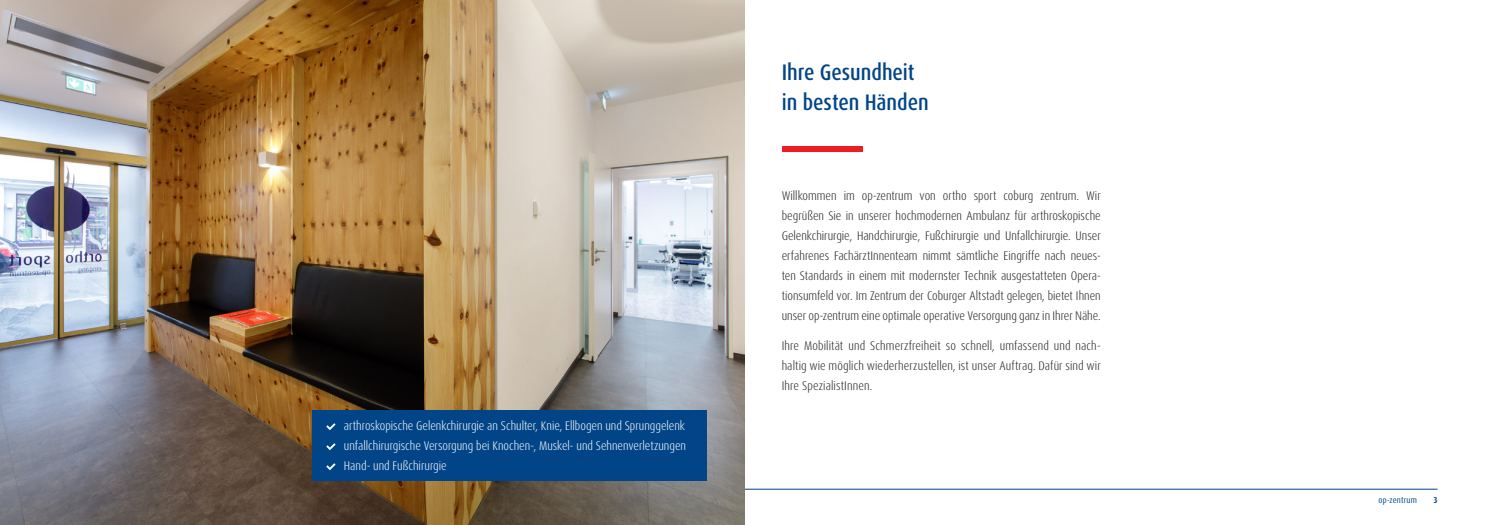
<style>
.page{position:relative;width:1489px;height:525px;background:#fff}
.page>*{position:absolute;margin:0;border:0;box-sizing:border-box;transform-origin:0 0}
.t1{font:500 condensed 22.5px/30px "Dax OT";color:#014588}
.t2{font:300 condensed 12.5px/20px "Dax OT";letter-spacing:.005em;color:#231f20;text-align:justify}
.t3{font:300 condensed 12.5px/20px "Dax OT";color:#fff;text-align:justify}
.t4{font:condensed 8.75px "Dax OT";letter-spacing:.02em;color:#014588}
.t5{font:700 condensed 8.75px "Dax OT";color:#014588}
</style>
<div class="page">
<hr style="left:744px;top:488px;width:693px;height:1px;background:#014588">
<img style="left:0;top:0;width:744px;height:524px">
<div style="left:312px;top:410px;width:395px;height:70px;background:#014588"></div>
<svg style="left:326px;top:423px;width:9px;height:7px"></svg>
<svg style="left:326px;top:443px;width:9px;height:7px"></svg>
<svg style="left:326px;top:463px;width:9px;height:7px"></svg>
<div style="left:781px;top:146px;width:81px;height:5px;background:#ee1d23"></div>
<p class="t3" style="left:344px;top:416px;width:343px">arthroskopische Gelenkchirurgie an Schulter, Knie, Ellbogen und Sprunggelenk unfallchirurgische Versorgung bei Knochen-, Muskel- und Sehnenverletzungen Hand- und Fußchirurgie</p>
<h1 class="t1" style="left:781px;top:57px;width:148px">Ihre Gesundheit in besten Händen</h1>
<p class="t2" style="left:781px;top:186px;width:320px">Willkommen im op-zentrum von ortho sport coburg zentrum. Wir begrüßen Sie in unserer hochmodernen Ambulanz für arthroskopische Gelenkchirurgie, Handchirurgie, Fußchirurgie und Unfallchirurgie. Unser erfahrenes FachärztInnenteam nimmt sämtliche Eingriffe nach neues&shy;ten Standards in einem mit modernster Technik ausgestatteten Opera&shy;tionsumfeld vor. Im Zentrum der Coburger Altstadt gelegen, bietet Ihnen unser op-zentrum eine optimale operative Versorgung ganz in Ihrer Nähe.</p>
<p class="t2" style="left:781px;top:336px;width:320px">Ihre Mobilität und Schmerzfreiheit so schnell, umfassend und nach&shy;haltig wie möglich wiederherzustellen, ist unser Auftrag. Dafür sind wir Ihre SpezialistInnen.</p>
<p class="t4" style="left:1378px;top:494px;width:40px">op-zentrum</p>
<p class="t5" style="left:1433px;top:494px;width:6px">3</p>
</div>
